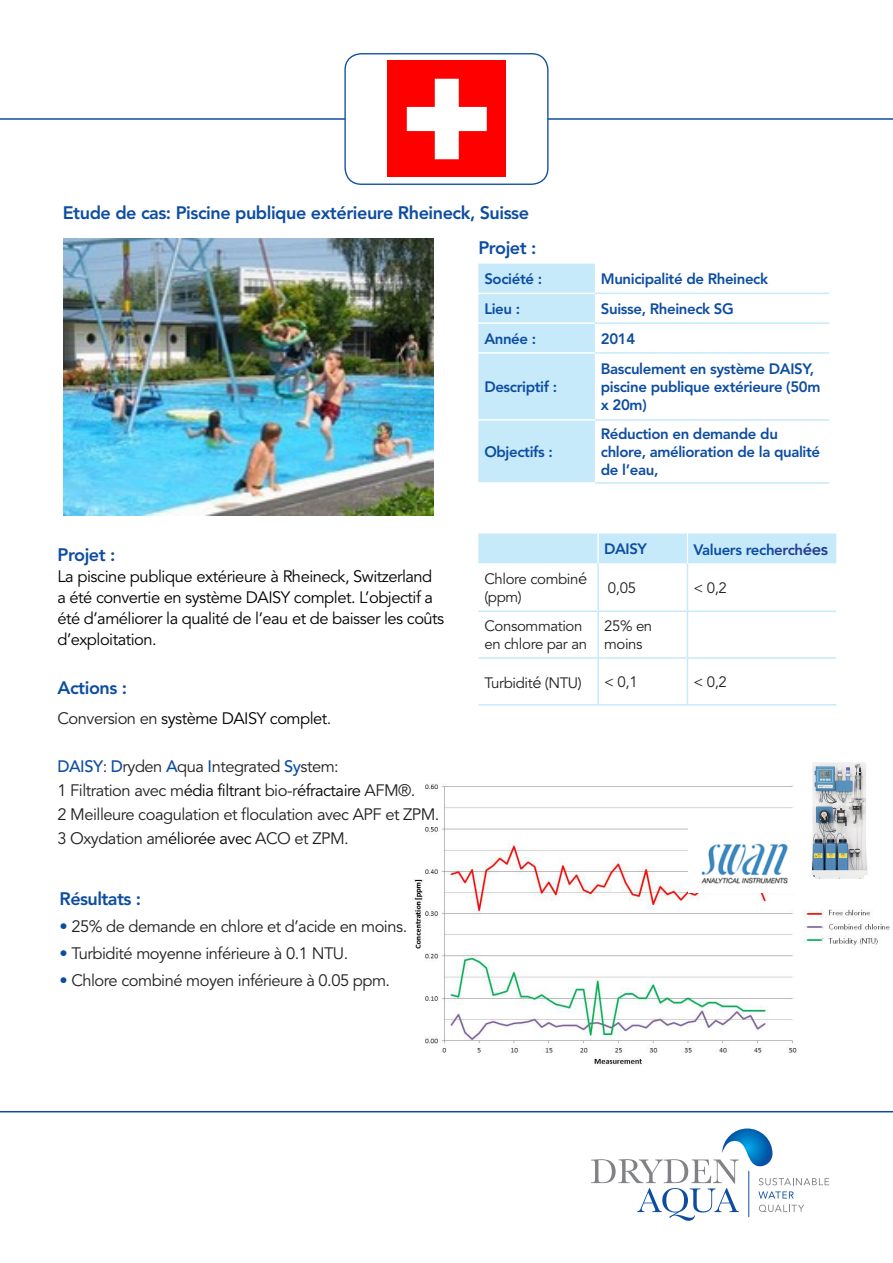
<style>
.page{position:relative;width:893px;height:1263px;background:#fff}
.page>*{position:absolute;margin:0;border:0;box-sizing:border-box;transform-origin:0 0}
.t1{font:800 18px "Avenir";letter-spacing:-.025em;color:#0d4da1}
.t2{font:16.5px "Avenir";letter-spacing:-.03em;color:#231f20}
.t3{font:16.5px/21px "Avenir";letter-spacing:-.03em;color:#000}
.t4{font:800 15px/18px "Avenir";letter-spacing:-.025em;color:#0d4da1}
.t5{font:15px/18px "Avenir";letter-spacing:-.025em;color:#231f20}
.s1{color:#231f20}
.s2{font-weight:500;color:#0d4da1}
.s3{color:#000}
.s4{color:#0d4da1}
.s5{color:#253f8e}
.s6{font-size:16.5px;color:#253f8e}
.s7{font-size:16.5px}
</style>
<div class="page">
<hr style="left:0;top:1111px;width:893px;height:1px;background:#0d4da1">
<svg style="left:591px;top:1128px;width:238px;height:93px"></svg>
<hr style="left:0;top:118px;width:893px;height:2px;background:#0d4da1">
<img style="left:414px;top:784px;width:476px;height:281px">
<div style="left:345px;top:54px;width:203px;height:130px;background:#fff;border-radius:16px"></div>
<div style="left:344px;top:53px;width:205px;height:132px;border:1px solid #0d4da1;border-radius:16px"></div>
<div style="left:478px;top:264px;width:117px;height:218px;background:#c6eafa"></div>
<hr style="left:478px;top:293px;width:117px;height:1px;background:#fff">
<hr style="left:478px;top:322px;width:117px;height:2px;background:#fff">
<hr style="left:478px;top:352px;width:117px;height:2px;background:#fff">
<hr style="left:478px;top:419px;width:117px;height:2px;background:#fff">
<hr style="left:595px;top:293px;width:234px;height:1px;background:#c6eafa">
<hr style="left:595px;top:322px;width:234px;height:2px;background:#c6eafa">
<hr style="left:595px;top:352px;width:234px;height:2px;background:#c6eafa">
<hr style="left:595px;top:419px;width:234px;height:2px;background:#c6eafa">
<hr style="left:595px;top:482px;width:234px;height:2px;background:#c6eafa">
<div style="left:478px;top:533px;width:358px;height:30px;background:#c6eafa"></div>
<hr style="left:597px;top:533px;width:2px;height:30px;background:#fff">
<hr style="left:597px;top:563px;width:2px;height:47px;background:#c6eafa">
<hr style="left:687px;top:563px;width:1px;height:47px;background:#c6eafa">
<hr style="left:478px;top:610px;width:120px;height:2px;background:#c6eafa">
<hr style="left:598px;top:610px;width:89px;height:2px;background:#c6eafa">
<hr style="left:597px;top:612px;width:2px;height:45px;background:#c6eafa">
<hr style="left:687px;top:610px;width:149px;height:2px;background:#c6eafa">
<hr style="left:687px;top:612px;width:1px;height:45px;background:#c6eafa">
<hr style="left:478px;top:657px;width:120px;height:2px;background:#c6eafa">
<hr style="left:598px;top:657px;width:89px;height:2px;background:#c6eafa">
<hr style="left:597px;top:659px;width:2px;height:45px;background:#c6eafa">
<hr style="left:687px;top:657px;width:149px;height:2px;background:#c6eafa">
<hr style="left:687px;top:659px;width:1px;height:45px;background:#c6eafa">
<hr style="left:478px;top:704px;width:120px;height:1px;background:#c6eafa">
<hr style="left:598px;top:704px;width:89px;height:1px;background:#c6eafa">
<hr style="left:687px;top:704px;width:149px;height:1px;background:#c6eafa">
<hr style="left:687px;top:533px;width:1px;height:30px;background:#fff">
<img style="left:64px;top:239px;width:370px;height:277px">
<img style="left:388px;top:61px;width:118px;height:115px">
<img style="left:688px;top:813px;width:122px;height:79px">
<img style="left:810px;top:762px;width:60px;height:119px">
<p class="t1" style="left:63px;top:202px;width:468px">Etude de cas: Piscine publique extérieure Rheineck, Suisse</p>
<p class="t1" style="left:478px;top:237px;width:60px">Projet :</p>
<p class="t4" style="left:484px;top:270px;width:59px">Société :</p>
<p class="t4" style="left:601px;top:270px;width:169px">Municipalité de Rheineck</p>
<p class="t4" style="left:484px;top:300px;width:37px">Lieu :</p>
<p class="t4" style="left:601px;top:300px;width:134px">Suisse, Rheineck SG</p>
<p class="t4" style="left:484px;top:329px;width:53px">Année :</p>
<p class="t4" style="left:601px;top:329px;width:36px">2014</p>
<p class="t4" style="left:484px;top:378px;width:74px">Descriptif :</p>
<p class="t4" style="left:601px;top:360px;width:221px">Basculement en système DAISY, piscine publique extérieure (50m x 20m)</p>
<p class="t1" style="left:57px;top:544px;width:60px">Projet :</p>
<p class="t3" style="left:57px;top:566px;width:376px">La piscine publique extérieure à Rheineck, Switzerland</p>
<p class="t3" style="left:57px;top:587px;width:388px">a été convertie en système DAISY complet. L’objectif a été d’améliorer la qualité de l’eau et de baisser les coûts d’exploitation.</p>
<p class="t1" style="left:57px;top:677px;width:71px">Actions :</p>
<p class="t3" style="left:57px;top:708px;width:276px"><span class="s1">Conversion en</span> système DAISY complet<span class="s1">.</span></p>
<p class="t2" style="left:57px;top:757px;width:283px"><span class="s2">DAISY</span>: <span class="s2">D</span>ryden <span class="s2">A</span>qua <span class="s2">I</span>ntegrated <span class="s2">Sy</span>stem:</p>
<p class="t2" style="left:57px;top:781px;width:360px">1 Filtration avec m<span class="s3">édia filtrant</span> bio-r<span class="s3">éfractaire</span> AFM®.</p>
<p class="t2" style="left:57px;top:805px;width:384px">2 Meilleure coagulation et floculation avec APF et ZPM.</p>
<p class="t2" style="left:57px;top:829px;width:293px">3 Oxydation am<span class="s3">éliorée avec</span> ACO et ZPM.</p>
<p class="t1" style="left:60px;top:888px;width:83px">Résultats :</p>
<p class="t2" style="left:60px;top:916px;width:349px"><span class="s4">•</span> 25% de demande en chlore et d’acide en moins.</p>
<p class="t2" style="left:60px;top:943px;width:290px"><span class="s4">•</span> Turbidité moyenne inférieure à 0.1 NTU.</p>
<p class="t2" style="left:60px;top:970px;width:332px"><span class="s4">•</span> Chlore combiné moyen inférieure à 0.05 ppm.</p>
<p class="t4" style="left:484px;top:443px;width:70px">Objectifs :</p>
<p class="t4" style="left:601px;top:425px;width:221px">Réduction en demande du chlore, amélioration de la qualité de l’eau,</p>
<p class="t4" style="left:604px;top:540px;width:44px">DAISY</p>
<p class="t4" style="left:693px;top:540px;width:136px">Valuers rech<span class="s5">erch</span><span class="s6">ées</span></p>
<p class="t5" style="left:484px;top:570px;width:104px">Chlore combin<span class="s7">é </span>(ppm)</p>
<p class="t5" style="left:608px;top:579px;width:30px">0,05</p>
<p class="t5" style="left:693px;top:579px;width:35px">&lt; 0,2</p>
<p class="t5" style="left:484px;top:618px;width:104px">Consommation en chlore par an</p>
<p class="t5" style="left:604px;top:618px;width:50px">25% en moins</p>
<p class="t5" style="left:484px;top:674px;width:99px">Turbidit<span class="s7">é</span> (NTU)</p>
<p class="t5" style="left:604px;top:673px;width:35px">&lt; 0,1</p>
<p class="t5" style="left:693px;top:673px;width:35px">&lt; 0,2</p>
</div>
